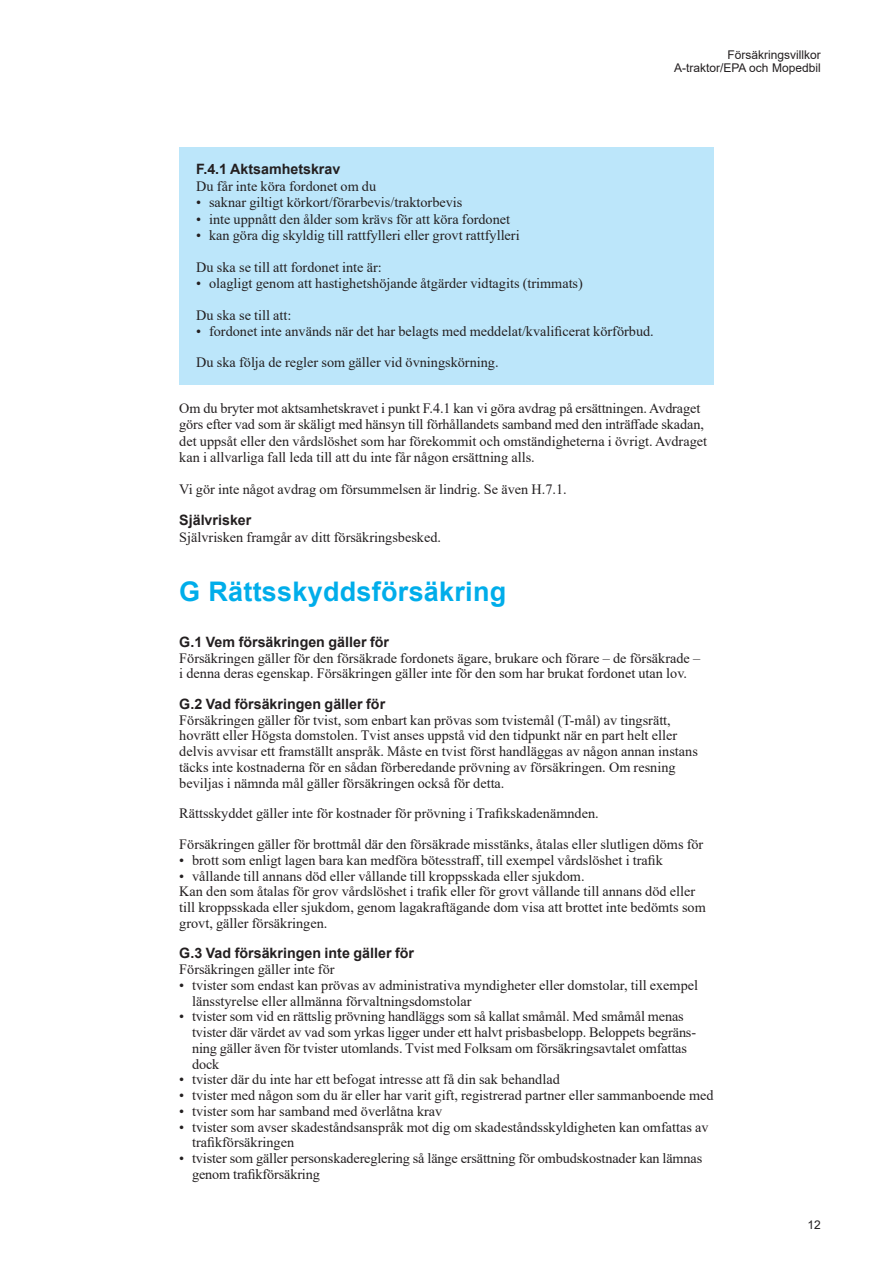
<style>
.page{position:relative;width:893px;height:1263px;background:#fff}
.page>*{position:absolute;margin:0;border:0;box-sizing:border-box;transform-origin:0 0}
._0_Rubrik_3_18pt_Ari{font:700 27px "Arial";letter-spacing:.01em;color:#00adea}
._0_Brödtext{font:14.25px/15.8px "Times New Roman";color:#231f20}
._0_Brödtext_nytt_sty{font:14.25px "Times New Roman";color:#231f20}
._0_Rubrik_6_9_5pt_Ar{font:700 14.25px "Arial";color:#231f20}
.t1{font:12px/13.5px "Arial";color:#231f20;text-align:right}
</style>
<div class="page">
<div style="left:179px;top:147px;width:535px;height:237px;background:#bce6fa"></div>
<p class="t1" style="left:674px;top:48px;width:148px">Försäkringsvillkor<br>A-traktor/EPA och Mopedbil</p>
<p class="_0_Rubrik_6_9_5pt_Ar" style="left:196px;top:159px;width:146px">F.4.1 Aktsamhetskrav</p>
<p class="_0_Brödtext" style="left:196px;top:178px;width:181px">Du får inte köra fordonet om du</p>
<p class="_0_Brödtext" style="left:196px;top:194px;width:268px">• saknar giltigt körkort/förarbevis/traktorbevis</p>
<p class="_0_Brödtext" style="left:196px;top:211px;width:315px">• inte uppnått den ålder som krävs för att köra fordonet</p>
<p class="_0_Brödtext" style="left:196px;top:227px;width:325px">• kan göra dig skyldig till rattfylleri eller grovt rattfylleri</p>
<p class="_0_Brödtext_nytt_sty" style="left:196px;top:257px;width:187px">Du ska se till att fordonet inte är:</p>
<p class="_0_Brödtext" style="left:196px;top:275px;width:388px">• olagligt genom att hastighetshöjande åtgärder vidtagits (trimmats)</p>
<p class="_0_Brödtext_nytt_sty" style="left:196px;top:305px;width:97px">Du ska se till att:</p>
<p class="_0_Brödtext" style="left:196px;top:323px;width:459px">• fordonet inte används när det har belagts med meddelat/kvalificerat körförbud.</p>
<p class="_0_Brödtext_nytt_sty" style="left:196px;top:353px;width:304px">Du ska följa de regler som gäller vid övningskörning.</p>
<p class="_0_Brödtext" style="left:179px;top:399px;width:529px;line-height:16.5px">Om du bryter mot aktsamhetskravet i punkt F.4.1 kan vi göra avdrag på ersättningen. Avdraget görs efter vad som är skäligt med hänsyn till förhållandets samband med den inträffade skadan, det uppsåt eller den vårdslöshet som har förekommit och omständigheterna i övrigt. Avdraget kan i allvarliga fall leda till att du inte får någon ersättning alls.</p>
<p class="_0_Brödtext_nytt_sty" style="left:179px;top:479px;width:389px">Vi gör inte något avdrag om försummelsen är lindrig. Se även H.7.1.</p>
<p class="_0_Rubrik_6_9_5pt_Ar" style="left:179px;top:510px;width:74px">Självrisker</p>
<p class="_0_Brödtext" style="left:179px;top:528px;width:263px">Självrisken framgår av ditt försäkringsbesked.</p>
<p class="_0_Rubrik_3_18pt_Ari" style="left:179px;top:573px;width:329px">G Rättsskyddsförsäkring</p>
<p class="_0_Rubrik_6_9_5pt_Ar" style="left:179px;top:632px;width:211px">G.1 Vem försäkringen gäller för</p>
<p class="_0_Brödtext" style="left:179px;top:649px;width:522px">Försäkringen gäller för den försäkrade fordonets ägare, brukare och förare – de försäkrade – i denna deras egenskap. Försäkringen gäller inte för den som har brukat fordonet utan lov.</p>
<p class="_0_Rubrik_6_9_5pt_Ar" style="left:179px;top:694px;width:207px">G.2 Vad försäkringen gäller för</p>
<p class="_0_Brödtext" style="left:179px;top:712px;width:520px">Försäkringen gäller för tvist, som enbart kan prövas som tvistemål (T-mål) av tingsrätt, hovrätt eller Högsta domstolen. Tvist anses uppstå vid den tidpunkt när en part helt eller delvis avvisar ett framställt anspråk. Måste en tvist först handläggas av någon annan instans täcks inte kostnaderna för en sådan förberedande prövning av försäkringen. Om resning beviljas i nämnda mål gäller försäkringen också för detta.</p>
<p class="_0_Brödtext_nytt_sty" style="left:179px;top:803px;width:421px">Rättsskyddet gäller inte för kostnader för prövning i Trafikskadenämnden.</p>
<p class="_0_Brödtext_nytt_sty" style="left:179px;top:834px;width:526px">Försäkringen gäller för brottmål där den försäkrade misstänks, åtalas eller slutligen döms för</p>
<p class="_0_Brödtext" style="left:179px;top:852px;width:485px">• brott som enligt lagen bara kan medföra bötesstraff, till exempel vårdslöshet i trafik</p>
<p class="_0_Brödtext" style="left:179px;top:867px;width:407px">• vållande till annans död eller vållande till kroppsskada eller sjukdom.</p>
<p class="_0_Brödtext" style="left:179px;top:883px;width:528px">Kan den som åtalas för grov vårdslöshet i trafik eller för grovt vållande till annans död eller till kroppsskada eller sjukdom, genom lagakraftägande dom visa att brottet inte bedömts som grovt, gäller försäkringen.</p>
<p class="_0_Rubrik_6_9_5pt_Ar" style="left:179px;top:943px;width:236px">G.3 Vad försäkringen inte gäller för</p>
<p class="_0_Brödtext" style="left:179px;top:961px;width:157px">Försäkringen gäller inte för</p>
<p class="_0_Brödtext" style="left:192px;top:977px;width:508px;text-indent:-13px">• tvister som endast kan prövas av administrativa myndigheter eller domstolar, till exempel länsstyrelse eller allmänna förvaltningsdomstolar</p>
<p class="_0_Brödtext" style="left:192px;top:1008px;width:505px;text-indent:-13px">• tvister som vid en rättslig prövning handläggs som så kallat småmål. Med småmål menas tvister där värdet av vad som yrkas ligger under ett halvt prisbasbelopp. Beloppets begräns&shy;ning gäller även för tvister utomlands. Tvist med Folksam om försäkringsavtalet omfattas dock</p>
<p class="_0_Brödtext" style="left:179px;top:1071px;width:382px">• tvister där du inte har ett befogat intresse att få din sak behandlad</p>
<p class="_0_Brödtext" style="left:179px;top:1087px;width:536px">• tvister med någon som du är eller har varit gift, registrerad partner eller sammanboende med</p>
<p class="_0_Brödtext" style="left:179px;top:1103px;width:265px">• tvister som har samband med överlåtna krav</p>
<p class="_0_Brödtext" style="left:192px;top:1118px;width:518px;text-indent:-13px">• tvister som avser skadeståndsanspråk mot dig om skadeståndsskyldigheten kan omfattas av trafikförsäkringen</p>
<p class="_0_Brödtext" style="left:192px;top:1150px;width:512px;text-indent:-13px">• tvister som gäller personskadereglering så länge ersättning för ombudskostnader kan lämnas genom trafikförsäkring</p>
<p class="t1" style="left:807px;top:1218px;width:15px">12</p>
</div>
